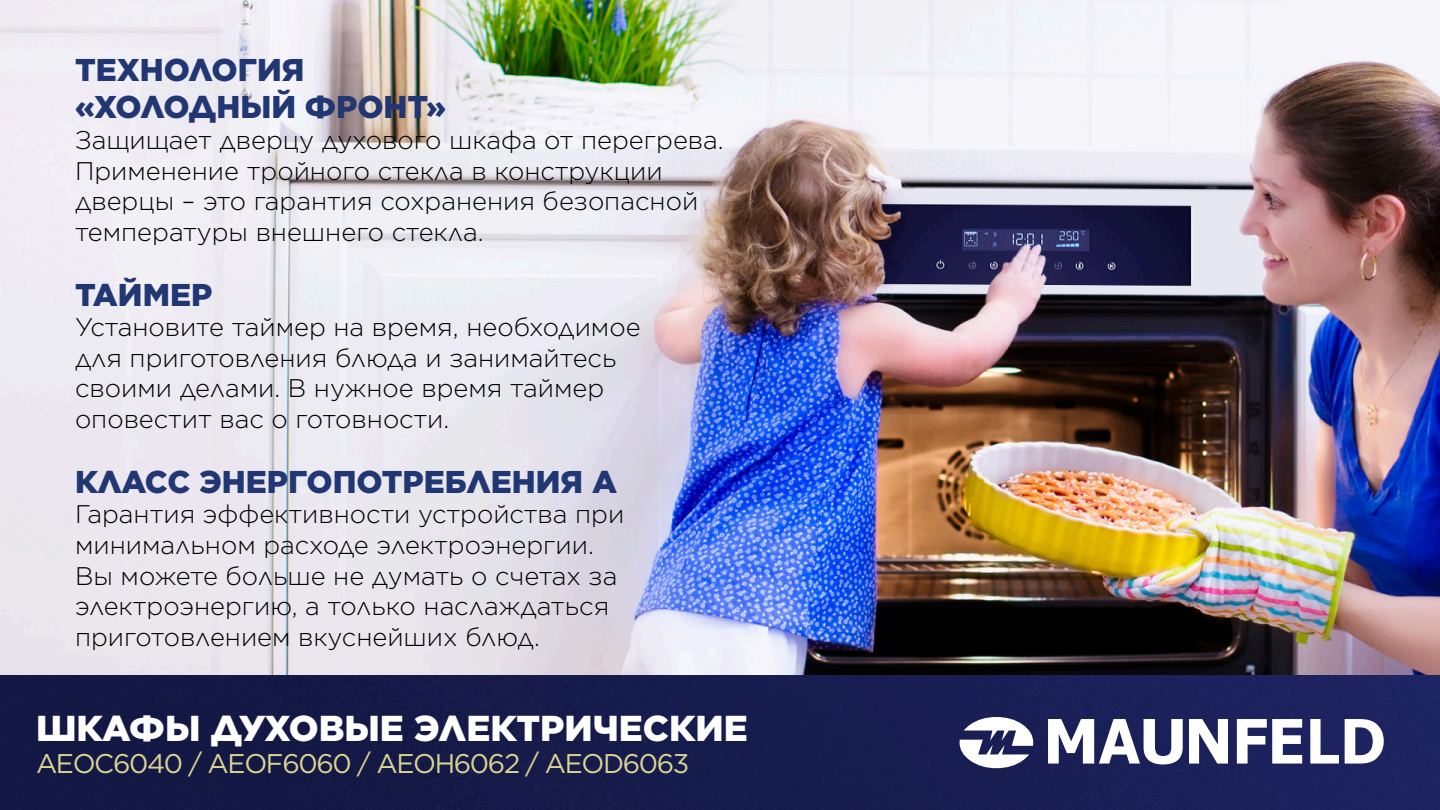
<style>
.page{position:relative;width:1440px;height:810px;background:#fff}
.page>*{position:absolute;margin:0;border:0;box-sizing:border-box;transform-origin:0 0}
.t1{font:900 36px "Gotham";color:#fff}
.t2{font:900 31.5px/37.8px "Gotham";color:#213773}
.t3{font:27px "Gotham";letter-spacing:-.05em;color:#dbd492}
.t4{font:300 25.5px/30.6px "Gotham";color:#000}
</style>
<div class="page">
<img style="left:0;top:0;width:1440px;height:810px">
<svg style="left:960px;top:717px;width:424px;height:51px"></svg>
<p class="t2" style="left:75px;top:50px;width:373px">ТЕХНОЛОГИЯ «ХОЛОДНЫЙ ФРОНТ»</p>
<p class="t4" style="left:75px;top:124px;width:650px">Защищает дверцу духового шкафа от перегрева.<br>Применение тройного стекла в конструкции дверцы – это гарантия сохранения безопасной температуры внешнего стекла.</p>
<p class="t2" style="left:75px;top:275px;width:139px">ТАЙМЕР</p>
<p class="t4" style="left:75px;top:311px;width:567px">Установите таймер на время, необходимое для приготовления блюда и занимайтесь своими делами. В нужное время таймер оповестит вас о готовности.</p>
<p class="t2" style="left:75px;top:462px;width:544px">КЛАСС ЭНЕРГОПОТРЕБЛЕНИЯ А</p>
<p class="t4" style="left:75px;top:498px;width:551px">Гарантия эффективности устройства при минимальном расходе электроэнергии.<br>Вы можете больше не думать о счетах за электроэнергию, а только наслаждаться приготовлением вкуснейших блюд.</p>
<p class="t1" style="left:36px;top:703px;width:713px">ШКАФЫ ДУХОВЫЕ ЭЛЕКТРИЧЕСКИЕ</p>
<p class="t3" style="left:36px;top:746px;width:655px">AEOC6040 / AEOF6060 / AEOH6062 / AEOD6063</p>
</div>
